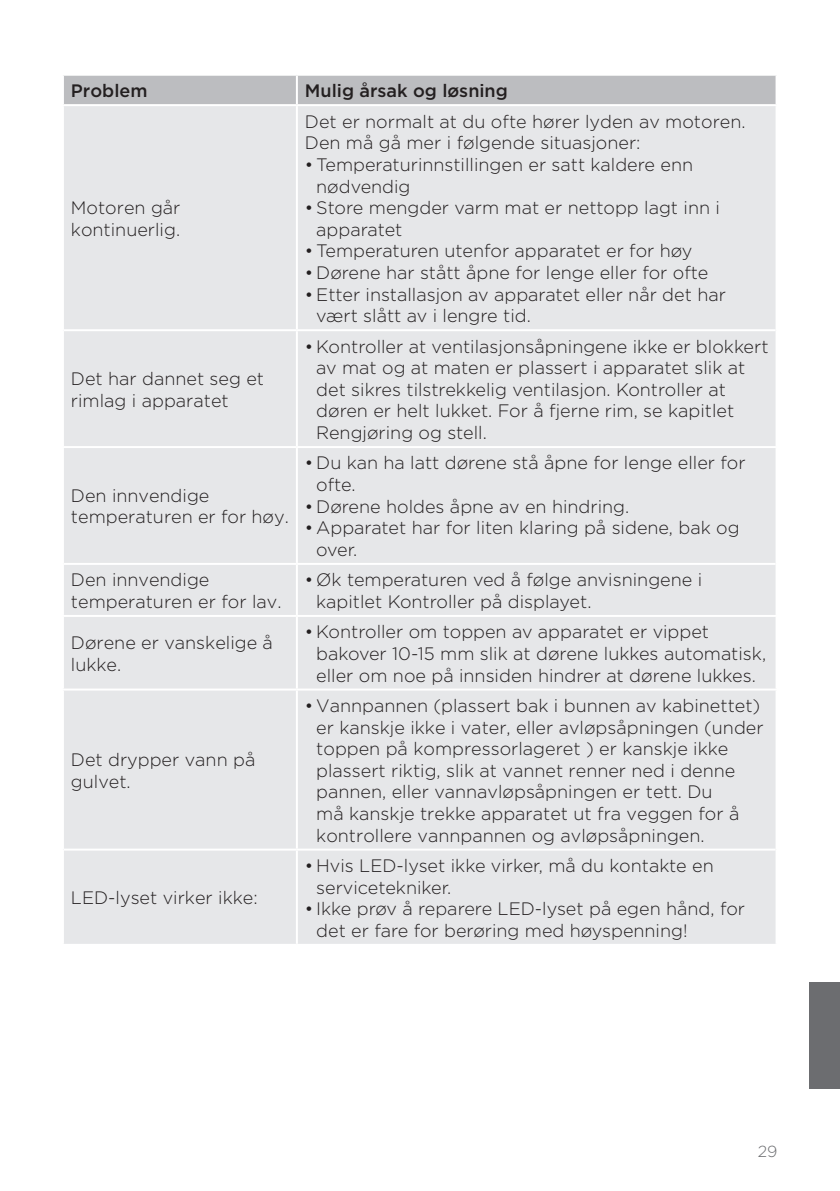
<style>
.page{position:relative;width:840px;height:1191px;background:#fff}
.page>*{position:absolute;margin:0;border:0;box-sizing:border-box;transform-origin:0 0}
.besedilo{font:300 18px/21.6px "Gotham";color:#231f20}
.tabele_tekst{font:300 18px/21.6px "Gotham";color:#231f20}
.tabele_tekst-2{font:500 18px "Gotham";color:#231f20}
.tabela_tekst{font:500 18px "Gotham";color:#231f20}
.t1{font:300 16px "Gotham";color:#6c6d70}
</style>
<div class="page">
<div style="left:808px;top:982px;width:31px;height:106px;background:#6c6d70"></div>
<div style="left:64px;top:76px;width:711px;height:28px;background:#bcbdc0"></div>
<div style="left:64px;top:106px;width:711px;height:838px;background:#e6e7e9"></div>
<hr style="left:296px;top:76px;width:2px;height:28px;background:#fff">
<hr style="left:296px;top:106px;width:2px;height:223px;background:#fff">
<hr style="left:296px;top:331px;width:2px;height:115px;background:#fff">
<hr style="left:62px;top:446px;width:235px;height:2px;background:#fff">
<hr style="left:297px;top:446px;width:480px;height:2px;background:#fff">
<hr style="left:296px;top:448px;width:2px;height:115px;background:#fff">
<hr style="left:296px;top:565px;width:2px;height:50px;background:#fff">
<hr style="left:62px;top:615px;width:235px;height:2px;background:#fff">
<hr style="left:297px;top:615px;width:480px;height:2px;background:#fff">
<hr style="left:296px;top:617px;width:2px;height:71px;background:#fff">
<hr style="left:62px;top:688px;width:235px;height:2px;background:#fff">
<hr style="left:297px;top:688px;width:480px;height:2px;background:#fff">
<hr style="left:296px;top:690px;width:2px;height:158px;background:#fff">
<hr style="left:296px;top:850px;width:2px;height:94px;background:#fff">
<hr style="left:64px;top:329px;width:233px;height:2px;background:#fff">
<hr style="left:297px;top:329px;width:478px;height:2px;background:#fff">
<hr style="left:64px;top:563px;width:233px;height:2px;background:#fff">
<hr style="left:297px;top:563px;width:478px;height:2px;background:#fff">
<hr style="left:64px;top:848px;width:233px;height:2px;background:#fff">
<hr style="left:297px;top:848px;width:478px;height:2px;background:#fff">
<p class="tabela_tekst" style="left:71px;top:79px;width:78px">Problem</p>
<p class="tabele_tekst-2" style="left:305px;top:79px;width:204px">Mulig årsak og løsning</p>
<p class="tabele_tekst" style="left:71px;top:196px;width:111px">Motoren går kontinuerlig.</p>
<p class="tabele_tekst" style="left:71px;top:367px;width:194px">Det har dannet seg et rimlag i apparatet</p>
<p class="tabele_tekst" style="left:71px;top:484px;width:219px">Den innvendige temperaturen er for høy.</p>
<p class="besedilo" style="left:305px;top:110px;width:442px">Det er normalt at du ofte hører lyden av motoren.<br>Den må gå mer i følgende situasjoner:</p>
<p class="besedilo" style="left:316px;top:153px;width:378px;text-indent:-11px">• Temperaturinnstillingen er satt kaldere enn nødvendig</p>
<p class="besedilo" style="left:316px;top:196px;width:405px;text-indent:-11px">• Store mengder varm mat er nettopp lagt inn i apparatet</p>
<p class="besedilo" style="left:305px;top:240px;width:389px">• Temperaturen utenfor apparatet er for høy</p>
<p class="besedilo" style="left:305px;top:261px;width:405px">• Dørene har stått åpne for lenge eller for ofte</p>
<p class="besedilo" style="left:316px;top:283px;width:411px;text-indent:-11px">• Etter installasjon av apparatet eller når det har vært slått av i lengre tid.</p>
<p class="besedilo" style="left:316px;top:335px;width:453px;text-indent:-11px">• Kontroller at ventilasjonsåpningene ikke er blokkert av mat og at maten er plassert i apparatet slik at det sikres tilstrekkelig ventilasjon. Kontroller at døren er helt lukket. For å fjerne rim, se kapitlet Rengjøring og stell.</p>
<p class="besedilo" style="left:316px;top:452px;width:430px;text-indent:-11px">• Du kan ha latt dørene stå åpne for lenge eller for ofte.</p>
<p class="besedilo" style="left:305px;top:495px;width:326px">• Dørene holdes åpne av en hindring.</p>
<p class="besedilo" style="left:316px;top:516px;width:424px;text-indent:-11px">• Apparatet har for liten klaring på sidene, bak og over.</p>
<p class="tabele_tekst" style="left:71px;top:568px;width:212px">Den innvendige temperaturen er for lav.</p>
<p class="besedilo" style="left:316px;top:568px;width:387px;text-indent:-11px">• Øk temperaturen ved å følge anvisningene i kapitlet Kontroller på displayet.</p>
<p class="tabele_tekst" style="left:71px;top:631px;width:203px">Dørene er vanskelige å lukke.</p>
<p class="besedilo" style="left:316px;top:620px;width:451px;text-indent:-11px">• Kontroller om toppen av apparatet er vippet bakover 10-15 mm slik at dørene lukkes automatisk, eller om noe på innsiden hindrer at dørene lukkes.</p>
<p class="tabele_tekst" style="left:71px;top:748px;width:186px">Det drypper vann på gulvet.</p>
<p class="tabele_tekst" style="left:71px;top:886px;width:188px">LED-lyset virker ikke:</p>
<p class="besedilo" style="left:316px;top:694px;width:448px;text-indent:-11px">• Vannpannen (plassert bak i bunnen av kabinettet) er kanskje ikke i vater, eller avløpsåpningen (under toppen på kompressorlageret ) er kanskje ikke plassert riktig, slik at vannet renner ned i denne pannen, eller vannavløpsåpningen er tett. Du<br>må kanskje trekke apparatet ut fra veggen for å kontrollere vannpannen og avløpsåpningen.</p>
<p class="besedilo" style="left:316px;top:854px;width:399px;text-indent:-11px">• Hvis LED-lyset ikke virker, må du kontakte en servicetekniker.</p>
<p class="besedilo" style="left:316px;top:897px;width:430px;text-indent:-11px">• Ikke prøv å reparere LED-lyset på egen hånd, for det er fare for berøring med høyspenning!</p>
<p class="t1" style="left:757px;top:1140px;width:21px">29</p>
</div>
